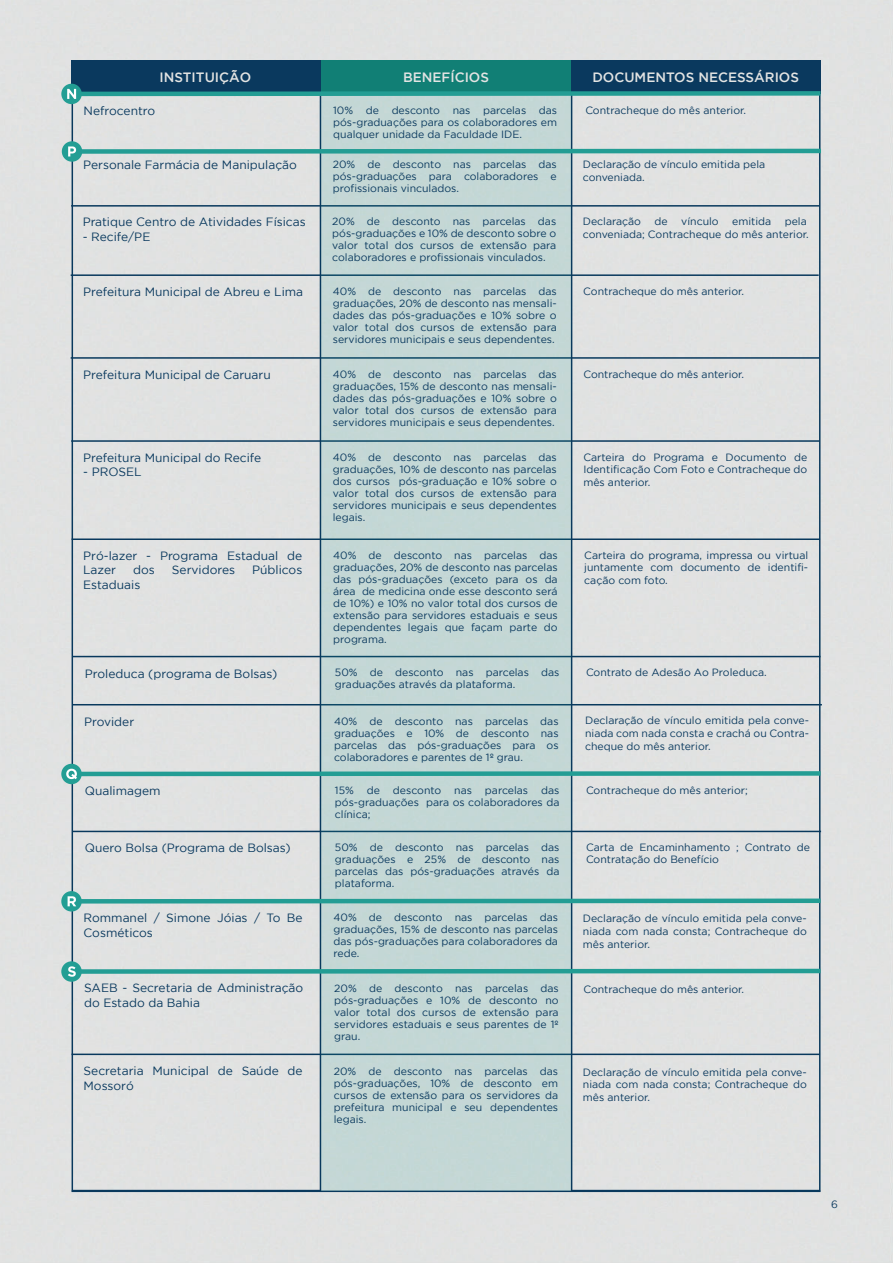
<style>
.page{position:relative;width:893px;height:1263px;background:#fff}
.page>*{position:absolute;margin:0;border:0;box-sizing:border-box;transform-origin:0 0}
.t1{font:500 13.5px "Gotham";color:#e3e4e3}
.t2{font:12px/14.4px "Gotham";color:#0a395e}
.t3{font:10.5px/12px "Gotham";color:#0a395e;text-align:justify}
</style>
<div class="page">
<div style="left:0;top:0;width:869px;height:1263px;background:#e1e2e1"></div>
<div style="left:72px;top:99px;width:249px;height:1091px;background:#e1e2e1"></div>
<div style="left:571px;top:99px;width:249px;height:1091px;background:#e1e2e1"></div>
<div style="left:72px;top:60px;width:249px;height:34px;background:#0a395e"></div>
<div style="left:321px;top:60px;width:250px;height:34px;background:#117f75"></div>
<div style="left:571px;top:60px;width:249px;height:34px;background:#0a395e"></div>
<hr style="left:71px;top:205px;width:749px;height:2px;background:#09395d">
<hr style="left:71px;top:274px;width:748px;height:2px;background:#09395d">
<hr style="left:71px;top:357px;width:748px;height:2px;background:#09395d">
<hr style="left:71px;top:440px;width:749px;height:2px;background:#09395d">
<hr style="left:72px;top:538px;width:748px;height:2px;background:#09395d">
<hr style="left:72px;top:1190px;width:748px;height:2px;background:#09395d">
<hr style="left:72px;top:656px;width:748px;height:1px;background:#09395d">
<hr style="left:73px;top:704px;width:749px;height:1px;background:#09395d">
<hr style="left:72px;top:831px;width:749px;height:1px;background:#09395d">
<hr style="left:72px;top:1053px;width:748px;height:2px;background:#09395d">
<div style="left:321px;top:91px;width:250px;height:1099px;background:#c4d7d5"></div>
<div style="left:61px;top:84px;width:21px;height:20px;background:#239e94;border-radius:50%"></div>
<div style="left:62px;top:141px;width:20px;height:21px;background:#239e94;border-radius:50%"></div>
<div style="left:61px;top:764px;width:21px;height:20px;background:#239e94;border-radius:50%"></div>
<div style="left:61px;top:891px;width:21px;height:20px;background:#239e94;border-radius:50%"></div>
<div style="left:61px;top:961px;width:21px;height:21px;background:#239e94;border-radius:50%"></div>
<svg style="left:67px;top:89px;width:758px;height:10px"></svg>
<svg style="left:68px;top:146px;width:757px;height:10px"></svg>
<svg style="left:66px;top:769px;width:759px;height:10px"></svg>
<svg style="left:67px;top:896px;width:758px;height:10px;background:#85c0bc"></svg>
<svg style="left:68px;top:966px;width:757px;height:11px"></svg>
<p class="t1" style="left:159px;top:72px;width:93px">INSTITUIÇÃO</p>
<p class="t1" style="left:403px;top:72px;width:87px">BENEFÍCIOS</p>
<p class="t1" style="left:592px;top:72px;width:208px">DOCUMENTOS NECESSÁRIOS</p>
<p class="t2" style="left:84px;top:104px;width:73px">Nefrocentro</p>
<p class="t3" style="left:333px;top:104px;width:225px">10% de desconto nas parcelas das pós-graduações para os colaboradores em qualquer unidade da Faculdade IDE.</p>
<p class="t3" style="left:585px;top:104px;width:162px">Contracheque do mês anterior.</p>
<p class="t2" style="left:83px;top:158px;width:215px">Personale Farmácia de Manipulação</p>
<p class="t3" style="left:333px;top:159px;width:225px">20% de desconto nas parcelas das pós-graduações para colaboradores e profissionais vinculados.</p>
<p class="t2" style="left:83px;top:215px;width:225px">Pratique Centro de Atividades Físicas</p>
<p class="t2" style="left:83px;top:230px;width:69px">- Recife/PE</p>
<p class="t3" style="left:583px;top:159px;width:184px;line-height:12.6px">Declaração de vínculo emitida pela conveniada.</p>
<p class="t3" style="left:583px;top:216px;width:60px">Declaração</p>
<p class="t3" style="left:655px;top:216px;width:15px">de</p>
<p class="t3" style="left:681px;top:216px;width:39px">vínculo</p>
<p class="t3" style="left:732px;top:216px;width:41px">emitida</p>
<p class="t3" style="left:583px;top:215px;width:227px;line-height:12.6px;text-align:right">pela<br>conveniada; Contracheque do mês anterior.</p>
<p class="t3" style="left:332px;top:216px;width:225px">20% de desconto nas parcelas das pós-graduações e 10% de desconto sobre o valor total dos cursos de extensão para colaboradores e profissionais vinculados.</p>
<p class="t2" style="left:83px;top:285px;width:222px">Prefeitura Municipal de Abreu e Lima</p>
<p class="t3" style="left:333px;top:285px;width:225px">40% de desconto nas parcelas das</p>
<p class="t3" style="left:583px;top:285px;width:162px">Contracheque do mês anterior.</p>
<p class="t3" style="left:333px;top:297px;width:225px">graduações, 20% de desconto nas mensali&shy;dades das pós-graduações e 10% sobre o valor total dos cursos de extensão para servidores municipais e seus dependentes.</p>
<p class="t2" style="left:83px;top:368px;width:189px">Prefeitura Municipal de Caruaru</p>
<p class="t3" style="left:333px;top:368px;width:225px">40% de desconto nas parcelas das</p>
<p class="t3" style="left:583px;top:368px;width:162px">Contracheque do mês anterior.</p>
<p class="t3" style="left:333px;top:380px;width:225px">graduações, 15% de desconto nas mensali&shy;dades das pós-graduações e 10% sobre o valor total dos cursos de extensão para servidores municipais e seus dependentes.</p>
<p class="t3" style="left:583px;top:451px;width:225px;line-height:12.6px">Carteira do Programa e Documento de Identificação Com Foto e Contracheque do mês anterior.</p>
<p class="t2" style="left:83px;top:451px;width:180px">Prefeitura Municipal do Recife</p>
<p class="t2" style="left:83px;top:465px;width:60px">- PROSEL</p>
<p class="t3" style="left:333px;top:451px;width:225px">40% de desconto nas parcelas das graduações, 10% de desconto nas parcelas dos cursos pós-graduação e 10% sobre o valor total dos cursos de extensão para servidores municipais e seus dependentes legais.</p>
<p class="t2" style="left:83px;top:549px;width:221px">Pró-lazer - Programa Estadual de<br>Lazer</p>
<p class="t2" style="left:133px;top:563px;width:23px">dos</p>
<p class="t2" style="left:172px;top:563px;width:65px">Servidores</p>
<p class="t2" style="left:252px;top:563px;width:52px">Públicos</p>
<p class="t2" style="left:83px;top:578px;width:59px">Estaduais</p>
<p class="t3" style="left:333px;top:550px;width:226px">40% de desconto nas parcelas das graduações, 20% de desconto nas parcelas das pós-graduações (exceto para os da área de medicina onde esse desconto será de 10%) e 10% no valor total dos cursos de extensão para servidores estaduais e seus dependentes legais que façam parte do programa.</p>
<p class="t3" style="left:584px;top:549px;width:225px;line-height:12.6px">Carteira do programa, impressa ou virtual juntamente com documento de identifi&shy;cação com foto.</p>
<p class="t2" style="left:85px;top:666px;width:194px">Proleduca (programa de Bolsas)</p>
<p class="t3" style="left:335px;top:667px;width:226px">50% de desconto nas parcelas das</p>
<p class="t3" style="left:586px;top:667px;width:182px">Contrato de Adesão Ao Proleduca.</p>
<p class="t3" style="left:335px;top:679px;width:182px">graduações através da plataforma.</p>
<p class="t3" style="left:585px;top:715px;width:225px;line-height:12.6px">Declaração de vínculo emitida pela conve&shy;niada com nada consta e crachá ou Contra&shy;cheque do mês anterior.</p>
<p class="t2" style="left:84px;top:715px;width:52px">Provider</p>
<p class="t3" style="left:334px;top:715px;width:226px">40% de desconto nas parcelas das graduações e 10% de desconto nas parcelas das pós-graduações para os colaboradores e parentes de 1º grau.</p>
<p class="t2" style="left:85px;top:784px;width:77px">Qualimagem</p>
<p class="t3" style="left:335px;top:784px;width:226px">15% de desconto nas parcelas das</p>
<p class="t3" style="left:586px;top:784px;width:163px">Contracheque do mês anterior;</p>
<p class="t3" style="left:335px;top:796px;width:226px">pós-graduações para os colaboradores da clínica;</p>
<p class="t3" style="left:586px;top:841px;width:225px;line-height:12.6px">Carta de Encaminhamento ; Contrato de<br>Contratação do Benefício</p>
<p class="t2" style="left:85px;top:841px;width:207px">Quero Bolsa (Programa de Bolsas)</p>
<p class="t3" style="left:335px;top:842px;width:226px">50% de desconto nas parcelas das graduações e 25% de desconto nas parcelas das pós-graduações através da plataforma.</p>
<p class="t2" style="left:84px;top:911px;width:221px">Rommanel / Simone Jóias / To Be<br>Cosméticos</p>
<p class="t3" style="left:334px;top:912px;width:226px">40% de desconto nas parcelas das graduações, 15% de desconto nas parcelas das pós-graduações para colaboradores da rede.</p>
<p class="t3" style="left:334px;top:983px;width:226px">20% de desconto nas parcelas das pós-graduações e 10% de desconto no valor total dos cursos de extensão para servidores estaduais e seus parentes de 1º grau.</p>
<p class="t3" style="left:583px;top:913px;width:225px;line-height:12.6px">Declaração de vínculo emitida pela conve&shy;niada com nada consta; Contracheque do mês anterior.</p>
<p class="t2" style="left:84px;top:981px;width:221px">SAEB - Secretaria de Administração</p>
<p class="t3" style="left:583px;top:983px;width:162px">Contracheque do mês anterior.</p>
<p class="t2" style="left:84px;top:996px;width:117px">do Estado da Bahia</p>
<p class="t2" style="left:84px;top:1064px;width:221px">Secretaria Municipal de Saúde de<br>Mossoró</p>
<p class="t3" style="left:334px;top:1065px;width:226px">20% de desconto nas parcelas das pós-graduações, 10% de desconto em cursos de extensão para os servidores da prefeitura municipal e seu dependentes legais.</p>
<p class="t3" style="left:583px;top:1066px;width:225px;line-height:12.6px">Declaração de vínculo emitida pela conve&shy;niada com nada consta; Contracheque do mês anterior.</p>
<p class="t3" style="left:831px;top:1198px;width:8px">6</p>
</div>
